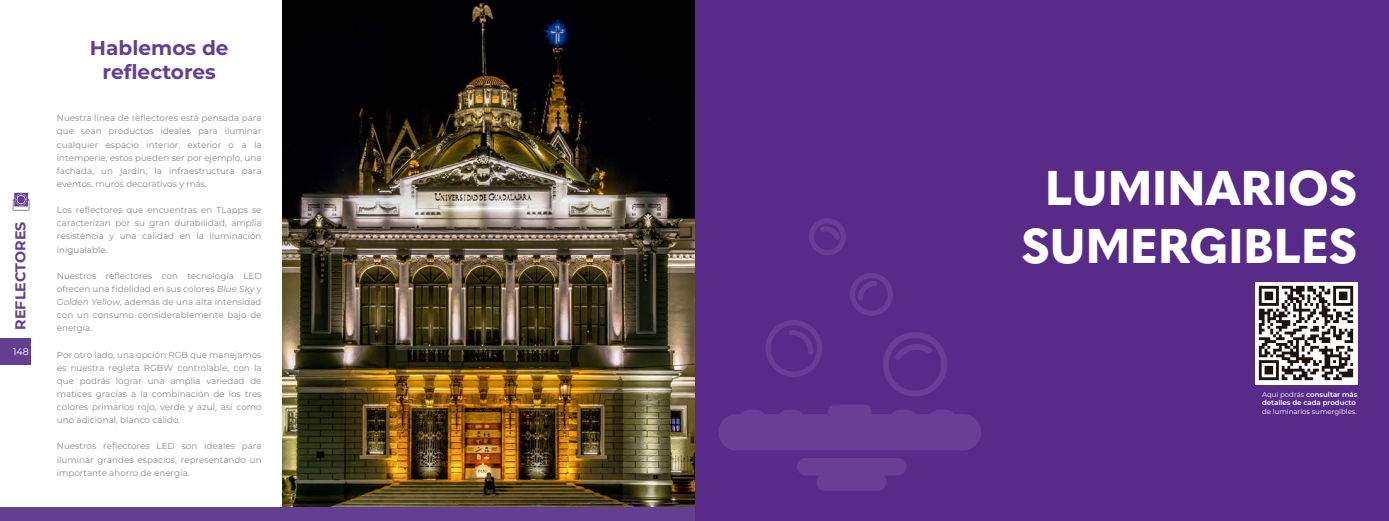
<style>
.page{position:relative;width:1389px;height:521px;background:#fff}
.page>*{position:absolute;margin:0;border:0;box-sizing:border-box;transform-origin:0 0}
.t1{font:800 48.12px/57.8px "Quasimoda";color:#fff;text-align:center}
.t2{font:700 20.12px/24.2px "Montserrat";color:#633f91;text-align:center}
.t3{font:700 14.35px "Montserrat";color:#633f91}
.t4{font:9.62px "Montserrat";color:#fff}
.t5{font:8.75px/13.1px "Montserrat";color:#89878c;text-align:justify}
.t6{font:600 7px/8.4px "Montserrat";color:#fff}
.t7{font:7px "Montserrat";color:#fff}
.s1{font-style:italic}
.s2{font-weight:400}
</style>
<div class="page">
<img style="left:283px;top:0;width:412px;height:508px">
<div style="left:0;top:508px;width:703px;height:13px;background:#633f91"></div>
<div style="left:0;top:338px;width:30px;height:26px;background:#633f91"></div>
<svg style="left:13px;top:193px;width:16px;height:17px"></svg>
<div style="left:695px;top:0;width:694px;height:521px;background:#582b89"></div>
<div style="left:1255px;top:282px;width:102px;height:103px;background:#fff"></div>
<img style="left:1258px;top:285px;width:96px;height:96px">
<div style="left:765px;top:320px;width:57px;height:57px;border:5px solid #fff;border-radius:50%"></div>
<svg style="left:789px;top:327px;width:27px;height:30px"></svg>
<svg style="left:883px;top:332px;width:64px;height:64px"></svg>
<div style="left:850px;top:273px;width:43px;height:43px;border:5px solid #fff;border-radius:50%"></div>
<svg style="left:855px;top:278px;width:25px;height:25px"></svg>
<svg style="left:809px;top:218px;width:37px;height:37px"></svg>
<div style="left:718px;top:414px;width:263px;height:36px;background:#683f94;border-radius:18px"></div>
<div style="left:797px;top:458px;width:109px;height:17px;background:#683f94;border-radius:9px"></div>
<div style="left:817px;top:473px;width:70px;height:18px;background:#683f94;border-radius:8px"></div>
<div style="left:828px;top:404px;width:44px;height:14px;background:#683f94;border-radius:7px"></div>
<div style="left:738px;top:410px;width:29px;height:21px;background:#683f94;border-radius:11px"></div>
<div style="left:777px;top:410px;width:28px;height:21px;background:#683f94;border-radius:11px"></div>
<div style="left:889px;top:410px;width:29px;height:21px;background:#683f94;border-radius:11px"></div>
<div style="left:928px;top:410px;width:29px;height:21px;background:#683f94;border-radius:11px"></div>
<h3 class="t3" style="left:10px;top:330px;width:109px;rotate:-90deg">REFLECTORES</h3>
<p class="t4" style="left:13px;top:345px;width:17px">148</p>
<h2 class="t2" style="left:90px;top:35px;width:140px">Hablemos de reflectores</h2>
<p class="t5" style="left:57px;top:111px;width:206px">Nuestra línea de reflectores está pensada para que sean productos ideales para iluminar cualquier espacio interior, exterior o a la intemperie, estos pueden ser por ejemplo, una fachada, un jardín, la infraestructura para eventos, muros decorativos y más.</p>
<p class="t5" style="left:57px;top:203px;width:206px">Los reflectores que encuentras en TLapps se caracterizan por su gran durabilidad, amplia resistencia y una calidad en la iluminación inigualable.</p>
<p class="t5" style="left:57px;top:269px;width:206px">Nuestros reflectores con tecnología LED ofrecen una fidelidad en sus colores <span class="s1">Blue Sky</span> y <span class="s1">Golden Yellow</span>, además de una alta intensidad con un consumo considerablemente bajo de energía.</p>
<p class="t5" style="left:57px;top:348px;width:206px">Por otro lado, una opción RGB que manejamos es nuestra regleta RGBW controlable, con la que podrás lograr una amplia variedad de matices gracias a la combinación de los tres colores primarios rojo, verde y azul, así como uno adicional, blanco cálido.</p>
<p class="t5" style="left:57px;top:439px;width:206px">Nuestros reflectores LED son ideales para iluminar grandes espacios, representando un importante ahorro de energía.</p>
<h1 class="t1" style="left:1021px;top:156px;width:338px">LUMINARIOS<br>SUMERGIBLES</h1>
<p class="t6" style="left:1262px;top:390px;width:97px"><span class="s2">Aquí podrás</span> consultar más detalles de cada producto</p>
<p class="t7" style="left:1262px;top:406px;width:96px">de luminarios sumergibles.</p>
</div>
